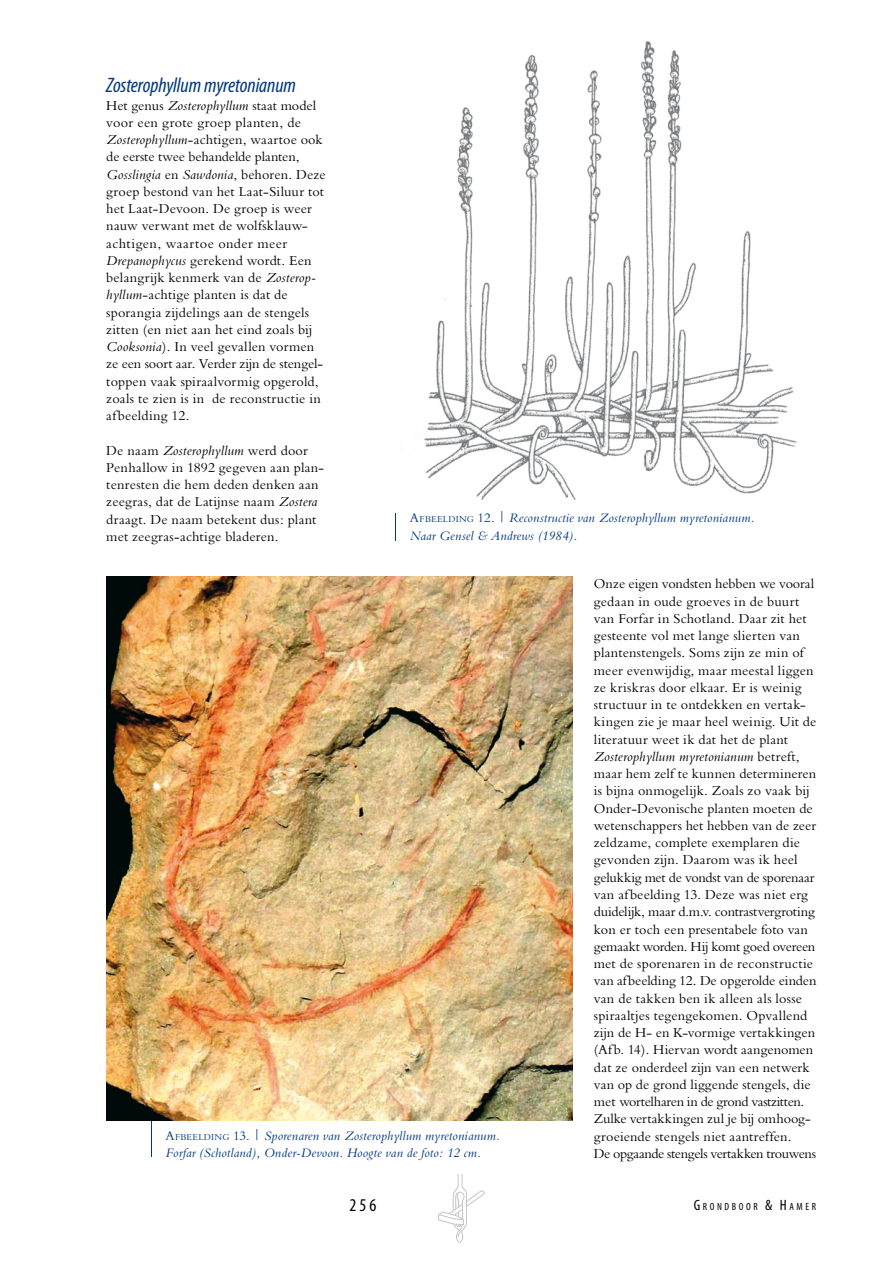
<style>
.page{position:relative;width:893px;height:1263px;background:#fff}
.page>*{position:absolute;margin:0;border:0;box-sizing:border-box;transform-origin:0 0}
.t1{font:italic condensed 21px "Myriad Pro";letter-spacing:-.005em;color:#003882}
.t2{font:condensed 18px "Myriad Pro";color:#000}
.t3{font:14.25px/17.2px "M Bembo";letter-spacing:.01em;color:#000}
.t4{font:italic 13.5px/17.2px "M Bembo";letter-spacing:.01em;color:#003882}
.t5{font:condensed 10.5px "Myriad Pro";letter-spacing:.245em;color:#000}
.s1{font-style:italic}
.s2{font-style:normal}
.s3{font-style:normal;font-size:9.45px}
.s4{font-size:15px}
</style>
<div class="page">
<svg style="left:438px;top:1174px;width:47px;height:69px"></svg>
<hr style="left:151px;top:1106px;width:1px;height:51px;background:#003882">
<img style="left:424px;top:41px;width:373px;height:459px">
<img style="left:106px;top:576px;width:467px;height:544px">
<svg style="left:395px;top:513px;width:1px;height:28px"></svg>
<h1 class="t1" style="left:106px;top:73px;width:191px">Zosterophyllum myretonianum</h1>
<p class="t3" style="left:106px;top:97px;width:221px">Het genus <span class="s1">Zosterophyllum</span> staat model voor een grote groep planten, de <span class="s1">Zosterophyllum</span>-achtigen, waartoe ook de eerste twee behandelde planten, <span class="s1">Gosslingia</span> en <span class="s1">Sawdonia</span>, behoren. Deze groep bestond van het Laat-Siluur tot het Laat-Devoon. De groep is weer nauw verwant met de wolfsklauw&shy;achtigen, waartoe onder meer <span class="s1">Drepanophycus</span> gerekend wordt. Een belangrijk kenmerk van de <span class="s1">Zosterop&shy;hyllum</span>-achtige planten is dat de sporangia zijdelings aan de stengels zitten (en niet aan het eind zoals bij <span class="s1">Cooksonia</span>). In veel gevallen vormen ze een soort aar. Verder zijn de stengel&shy;toppen vaak spiraalvormig opgerold, zoals te zien is in de reconstructie in afbeelding 12.</p>
<p class="t3" style="left:106px;top:442px;width:219px">De naam <span class="s1">Zosterophyllum</span> werd door Penhallow in 1892 gegeven aan plan&shy;tenresten die hem deden denken aan zeegras, dat de Latijnse naam <span class="s1">Zostera </span>draagt. De naam betekent dus: plant met zeegras-achtige bladeren.</p>
<p class="t4" style="left:410px;top:510px;width:346px"><span class="s2">A</span><span class="s3">FBEELDING</span> <span class="s2">12. |</span> Reconstructie van Zosterophyllum myretonianum.<br>Naar Gensel &amp; Andrews (1984).</p>
<p class="t4" style="left:165px;top:1127px;width:336px"><span class="s2">A</span><span class="s3">FBEELDING</span> <span class="s2">13. |</span> Sporenaren van Zosterophyllum myretonianum.<br>Forfar (Schotland), Onder-Devoon. Hoogte van de foto: 12 cm.</p>
<p class="t3" style="left:594px;top:575px;width:224px">Onze eigen vondsten hebben we vooral gedaan in oude groeves in de buurt van Forfar in Schotland. Daar zit het gesteente vol met lange slierten van plantenstengels. Soms zijn ze min of meer evenwijdig, maar meestal liggen ze kriskras door elkaar. Er is weinig structuur in te ontdekken en vertak&shy;kingen zie je maar heel weinig. Uit de literatuur weet ik dat het de plant <span class="s1">Zosterophyllum myretonianum</span> betreft, maar hem zelf te kunnen determineren is bijna onmogelijk. Zoals zo vaak bij Onder-Devonische planten moeten de wetenschappers het hebben van de zeer zeldzame, complete exemplaren die gevonden zijn. Daarom was ik heel gelukkig met de vondst van de sporenaar van afbeelding 13. Deze was niet erg duidelijk, maar d.m.v. contrastvergroting kon er toch een presentabele foto van gemaakt worden. Hij komt goed overeen met de sporenaren in de reconstructie van afbeelding 12. De opgerolde einden van de takken ben ik alleen als losse spiraaltjes tegengekomen. Opvallend zijn de H- en K-vormige vertakkingen (Afb. 14). Hiervan wordt aangenomen dat ze onderdeel zijn van een netwerk van op de grond liggende stengels, die met wortelharen in de grond vastzitten.<br>Zulke vertakkingen zul je bij omhoog&shy;groeiende stengels niet aantreffen.<br>De opgaande stengels vertakken trouwens</p>
<p class="t2" style="left:350px;top:1194px;width:28px">256</p>
<p class="t5" style="left:694px;top:1200px;width:124px"><span class="s4">G</span>RONDBOOR <span class="s4">&amp; H</span>AMER</p>
</div>
